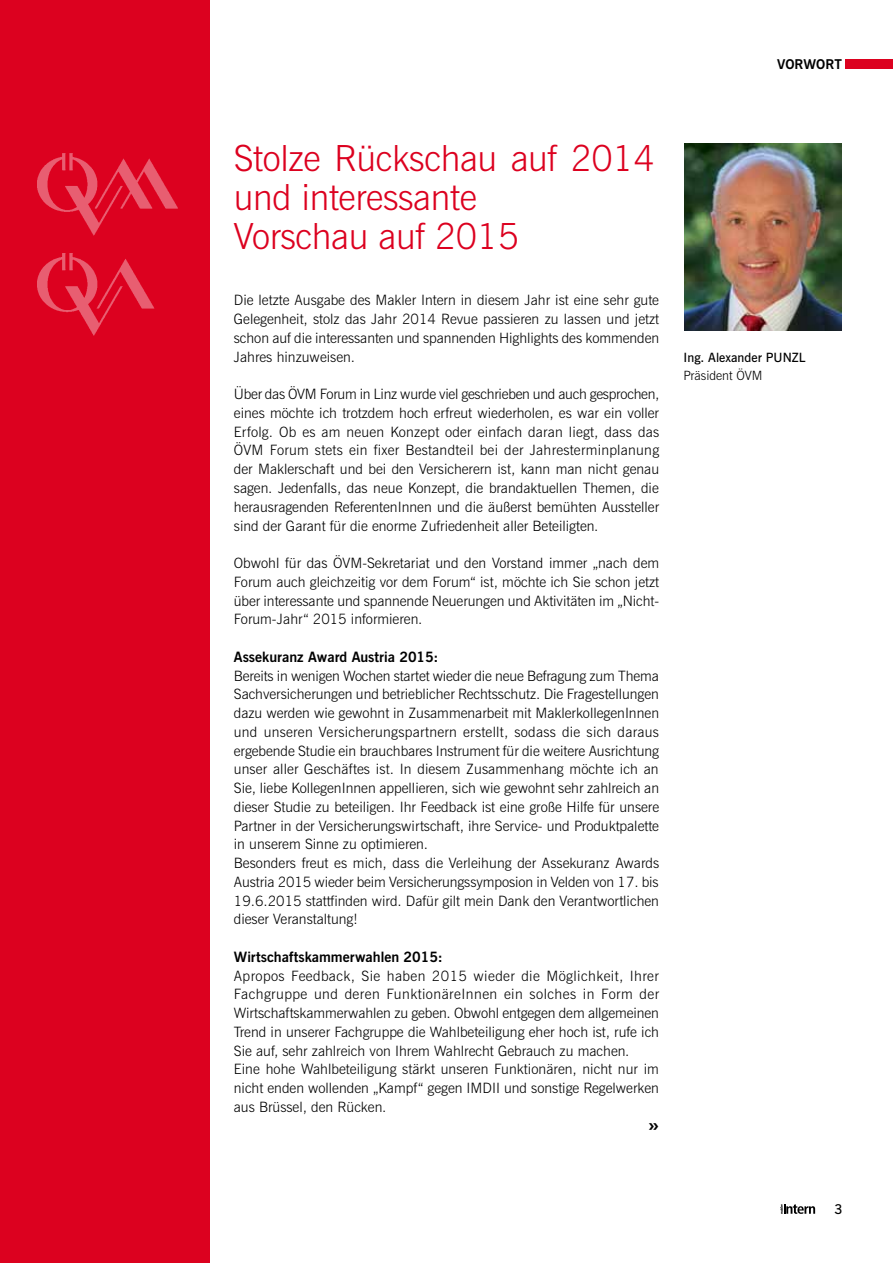
<style>
.page{position:relative;width:893px;height:1263px;background:#fff}
.page>*{position:absolute;margin:0;border:0;box-sizing:border-box;transform-origin:0 0}
.t1{font:300 36px/39px "News Gothic BT";letter-spacing:-.01em;color:#dc011f}
.t2{font:700 21px "News Gothic BT";color:#000}
.t3{font:300 14.25px/18.8px "News Gothic BT";color:#000;text-align:justify}
.t4{font:700 14.25px "News Gothic BT";color:#000}
.t5{font:700 13.5px "News Gothic BT";color:#000}
.t6{font:600 13.5px "News Gothic BT";color:#000}
.t7{font:600 12.75px "News Gothic BT";color:#000}
.t8{font:300 12.75px "News Gothic BT";color:#000}
</style>
<div class="page">
<div style="left:845px;top:60px;width:48px;height:9px;background:#dc011f"></div>
<img style="left:685px;top:144px;width:157px;height:187px">
<svg style="left:780px;top:1204px;width:35px;height:10px"></svg>
<div style="left:0;top:0;width:209px;height:1263px;background:#dc011f"></div>
<img style="left:37px;top:153px;width:141px;height:183px">
<p class="t5" style="left:777px;top:56px;width:66px">vorwort</p>
<h1 class="t1" style="left:234px;top:138px;width:422px">Stolze Rückschau auf 2014 und interessante<br>Vorschau auf 2015</h1>
<p class="t3" style="left:234px;top:291px;width:427px">Die letzte Ausgabe des Makler Intern in diesem Jahr ist eine sehr gute Gelegenheit, stolz das Jahr 2014 Revue passieren zu lassen und jetzt schon auf die interessanten und spannenden Highlights des kommenden Jahres hinzuweisen.</p>
<p class="t3" style="left:234px;top:385px;width:427px">Über das ÖVM Forum in Linz wurde viel geschrieben und auch gesprochen, eines möchte ich trotzdem hoch erfreut wiederholen, es war ein voller Erfolg. Ob es am neuen Konzept oder einfach daran liegt, dass das ÖVM Forum stets ein fixer Bestandteil bei der Jahresterminplanung der Maklerschaft und bei den Versicherern ist, kann man nicht genau sagen. Jedenfalls, das neue Konzept, die brandaktuellen Themen, die herausragenden ReferentenInnen und die äußerst bemühten Aussteller sind der Garant für die enorme Zufriedenheit aller Beteiligten.</p>
<p class="t3" style="left:234px;top:553px;width:427px">Obwohl für das ÖVM-Sekretariat und den Vorstand immer „nach dem Forum auch gleichzeitig vor dem Forum“ ist, möchte ich Sie schon jetzt über interessante und spannende Neuerungen und Aktivitäten im „Nicht-Forum-Jahr“ 2015 informieren.</p>
<p class="t4" style="left:234px;top:648px;width:206px">Assekuranz Award Austria 2015:</p>
<p class="t3" style="left:234px;top:666px;width:427px;text-align:left">Bereits in wenigen Wochen startet wieder die neue Befragung zum Thema Sachversicherungen und betrieblicher Rechtsschutz. Die Fragestellungen dazu werden wie gewohnt in Zusammenarbeit mit MaklerkollegenInnen und unseren Versicherungspartnern erstellt, sodass die sich daraus ergebende Studie ein brauchbares Instrument für die weitere Ausrichtung unser aller Geschäftes ist. In diesem Zusammenhang möchte ich an Sie, liebe KollegenInnen appellieren, sich wie gewohnt sehr zahlreich an dieser Studie zu beteiligen. Ihr Feedback ist eine große Hilfe für unsere Partner in der Versicherungswirtschaft, ihre Service- und Produktpalette in unserem Sinne zu optimieren.<br>Besonders freut es mich, dass die Verleihung der Assekuranz Awards Austria 2015 wieder beim Versicherungssymposion in Velden von 17. bis 19.6.2015 stattfinden wird. Dafür gilt mein Dank den Verantwortlichen dieser Veranstaltung!</p>
<p class="t4" style="left:234px;top:948px;width:210px">Wirtschaftskammerwahlen 2015:</p>
<p class="t3" style="left:234px;top:966px;width:427px;text-align:left">Apropos Feedback, Sie haben 2015 wieder die Möglichkeit, Ihrer Fachgruppe und deren FunktionäreInnen ein solches in Form der Wirtschaftskammerwahlen zu geben. Obwohl entgegen dem allgemeinen Trend in unserer Fachgruppe die Wahlbeteiligung eher hoch ist, rufe ich Sie auf, sehr zahlreich von Ihrem Wahlrecht Gebrauch zu machen.<br>Eine hohe Wahlbeteiligung stärkt unseren Funktionären, nicht nur im nicht enden wollenden „Kampf“ gegen IMDII und sonstige Regelwerken aus Brüssel, den Rücken.</p>
<h2 class="t2" style="left:648px;top:1111px;width:13px">››</h2>
<p class="t7" style="left:684px;top:349px;width:123px">Ing. Alexander Punzl</p>
<p class="t8" style="left:684px;top:368px;width:81px">Präsident ÖVM</p>
<p class="t6" style="left:834px;top:1201px;width:10px">3</p>
</div>
